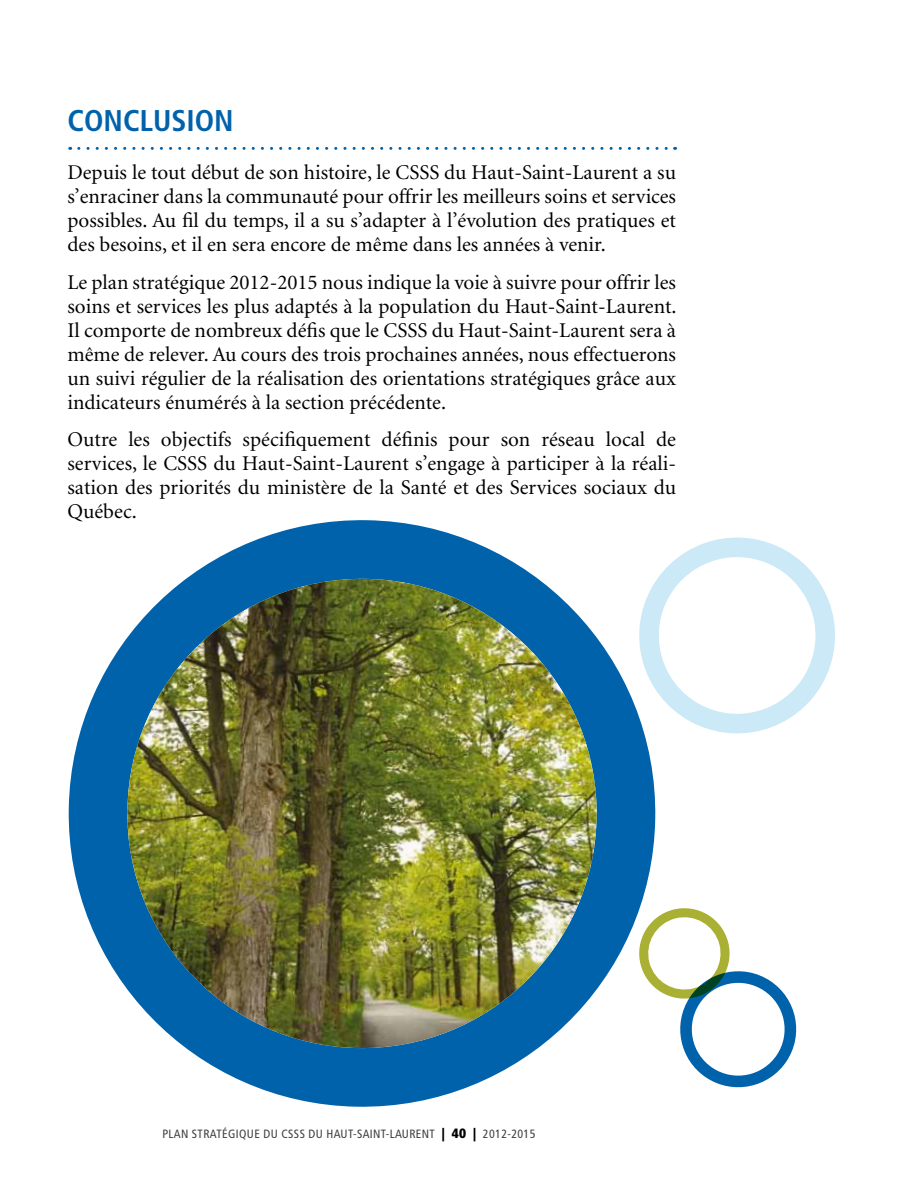
<style>
.page{position:relative;width:918px;height:1188px;background:#fff}
.page>*{position:absolute;margin:0;border:0;box-sizing:border-box;transform-origin:0 0}
.t1{font:700 condensed 30px "Frutiger";color:#0062ab}
.t2{font:21px/24px "Minion";color:#000;text-align:justify}
.t3{font:condensed 12px "Frutiger";letter-spacing:.03em;color:#3e3d40}
.s1{font-weight:900;font-size:13.5px;color:#000}
</style>
<div class="page">
<svg style="left:79px;top:147px;width:597px;height:3px"></svg>
<svg style="left:68px;top:520px;width:588px;height:587px"></svg>
<img style="left:125px;top:579px;width:474px;height:471px">
<svg style="left:625px;top:524px;width:210px;height:223px"></svg>
<svg style="left:648px;top:546px;width:179px;height:179px"></svg>
<svg style="left:634px;top:903px;width:163px;height:192px"></svg>
<h1 class="t1" style="left:68px;top:102px;width:168px">CONCLUSION</h1>
<p class="t2" style="left:68px;top:161px;width:610px">Depuis le tout début de son histoire, le CSSS du Haut-Saint-Laurent a su s’enraciner dans la communauté pour offrir les meilleurs soins et services possibles. Au fil du temps, il a su s’adapter à l’évolution des pratiques et des besoins, et il en sera encore de même dans les années à venir.</p>
<p class="t2" style="left:68px;top:271px;width:611px">Le plan stratégique 2012-2015 nous indique la voie à suivre pour offrir les soins et services les plus adaptés à la population du Haut-Saint-Laurent.<br>Il comporte de nombreux défis que le CSSS du Haut-Saint-Laurent sera à même de relever. Au cours des trois prochaines années, nous effectuerons un suivi régulier de la réalisation des orientations stratégiques grâce aux indicateurs énumérés à la section précédente.</p>
<p class="t2" style="left:68px;top:428px;width:610px">Outre les objectifs spécifiquement définis pour son réseau local de services, le CSSS du Haut-Saint-Laurent s’engage à participer à la réali&shy;sation des priorités du ministère de la Santé et des Services sociaux du Québec.</p>
<p class="t3" style="left:162px;top:1127px;width:375px">PLAN STRATÉGIQUE DU CSSS DU HAUT-SAINT-LAURENT <span class="s1">| 40 |</span> 2012-2015</p>
</div>
